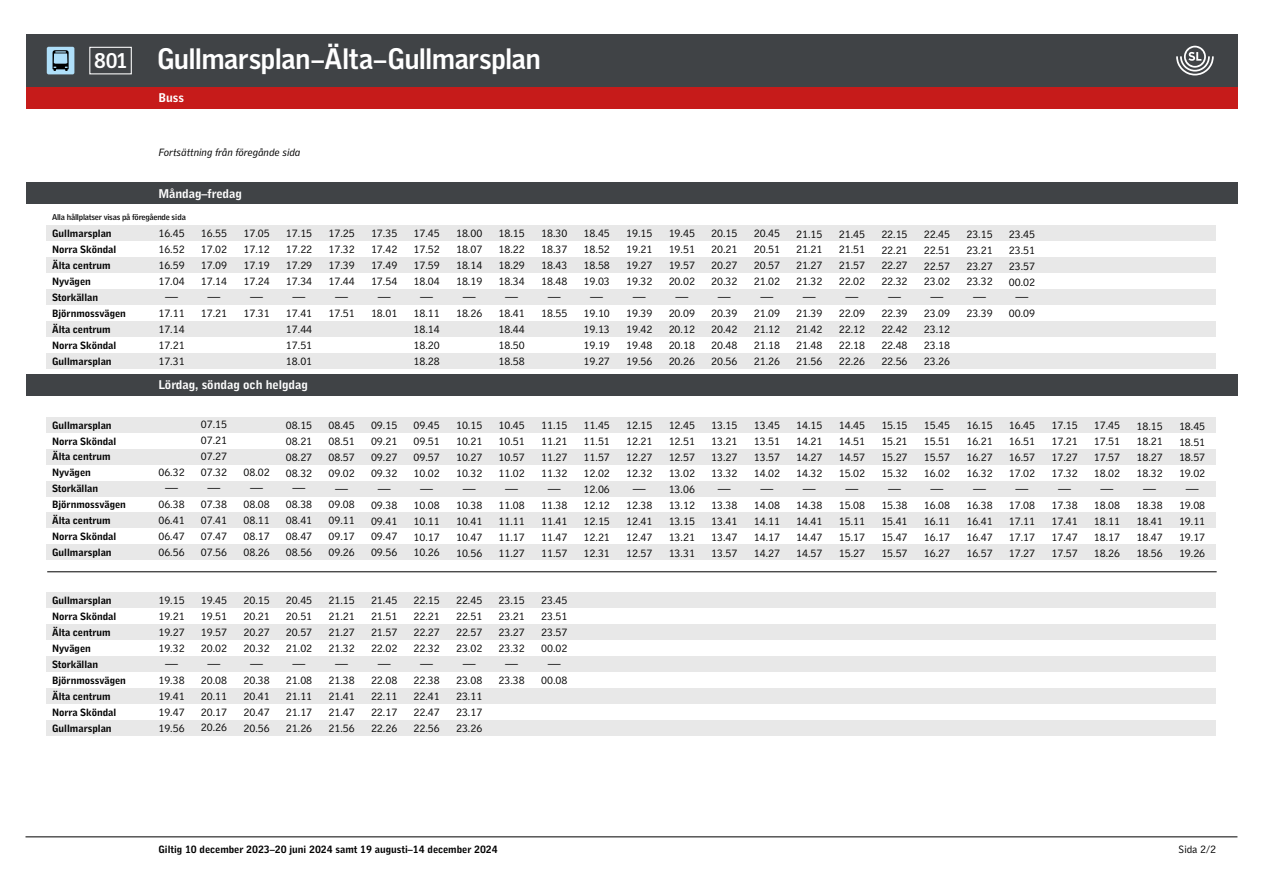
<style>
.page{position:relative;width:1263px;height:893px;background:#fff}
.page>*{position:absolute;margin:0;border:0;box-sizing:border-box;transform-origin:0 0}
.t1{font:700 28.2px "SL Gothic Display";letter-spacing:-.005em;color:#fff}
.t2{font:700 12.75px "SL Gothic Timetable 2";color:#fff}
.t3{font:10.65px/15.9px "SL Gothic Timetable 2";color:#000;text-align:justify}
.t4{font:700 10.65px/15.9px "SL Gothic Timetable 2";color:#000}
.t5{font:italic 10.65px "SL Gothic Timetable 2";color:#000}
.t6{font:500 8.55px "SL Gothic Timetable 2";letter-spacing:-.025em;color:#000}
.s1{font-size:20.25px}
</style>
<div class="page">
<hr style="left:26px;top:837px;width:1211px;height:1px;background:#000">
<div style="left:26px;top:34px;width:1211px;height:53px;background:#404346"></div>
<div style="left:26px;top:87px;width:1211px;height:21px;background:#c61b1a"></div>
<div style="left:26px;top:183px;width:1211px;height:21px;background:#404346"></div>
<svg style="left:1176px;top:46px;width:38px;height:29px"></svg>
<svg style="left:47px;top:47px;width:27px;height:27px"></svg>
<div style="left:89px;top:47px;width:43px;height:27px;border:1px solid #fff"></div>
<div style="left:47px;top:321px;width:1169px;height:16px;background:#e8e8e8"></div>
<div style="left:47px;top:353px;width:1169px;height:16px;background:#e8e8e8"></div>
<div style="left:47px;top:225px;width:1169px;height:16px;background:#e8e8e8"></div>
<div style="left:47px;top:257px;width:1169px;height:16px;background:#e8e8e8"></div>
<div style="left:47px;top:289px;width:1169px;height:16px;background:#e8e8e8"></div>
<div style="left:26px;top:374px;width:1211px;height:21px;background:#404346"></div>
<div style="left:47px;top:512px;width:1169px;height:16px;background:#e8e8e8"></div>
<div style="left:47px;top:544px;width:1169px;height:16px;background:#e8e8e8"></div>
<div style="left:47px;top:417px;width:1169px;height:16px;background:#e8e8e8"></div>
<div style="left:47px;top:449px;width:1169px;height:16px;background:#e8e8e8"></div>
<div style="left:47px;top:480px;width:1169px;height:16px;background:#e8e8e8"></div>
<div style="left:47px;top:688px;width:1169px;height:16px;background:#e8e8e8"></div>
<div style="left:47px;top:720px;width:1169px;height:16px;background:#e8e8e8"></div>
<div style="left:47px;top:592px;width:1169px;height:16px;background:#e8e8e8"></div>
<div style="left:47px;top:624px;width:1169px;height:16px;background:#e8e8e8"></div>
<div style="left:47px;top:656px;width:1169px;height:16px;background:#e8e8e8"></div>
<hr style="left:47px;top:571px;width:1170px;height:1px;background:#000">
<h1 class="t1" style="left:95px;top:40px;width:448px"><span class="s1">801</span> Gullmarsplan–Älta–Gullmarsplan</h1>
<p class="t2" style="left:158px;top:90px;width:27px">Buss</p>
<p class="t5" style="left:158px;top:146px;width:144px">Fortsättning från föregånde sida</p>
<p class="t2" style="left:158px;top:186px;width:85px">Måndag–fredag</p>
<p class="t6" style="left:52px;top:212px;width:135px">Alla hållplatser visas på föregående sida</p>
<p class="t4" style="left:52px;top:225px;width:75px">Gullmarsplan<br>Norra Sköndal<br>Älta centrum<br>Nyvägen<br>Storkällan<br>Björnmossvägen<br>Älta centrum<br>Norra Sköndal<br>Gullmarsplan</p>
<p class="t3" style="left:243px;top:226px;width:28px">17.05<br>17.12<br>17.19<br>17.24 — 17.31</p>
<p class="t3" style="left:286px;top:226px;width:28px">17.15<br>17.22<br>17.29<br>17.34 — 17.41<br>17.44<br>17.51<br>18.01</p>
<p class="t3" style="left:328px;top:226px;width:28px">17.25<br>17.32<br>17.39<br>17.44 — 17.51</p>
<p class="t3" style="left:371px;top:226px;width:28px">17.35<br>17.42<br>17.49<br>17.54 — 18.01</p>
<p class="t3" style="left:414px;top:226px;width:28px">17.45<br>17.52<br>17.59<br>18.04 — 18.11<br>18.14<br>18.20<br>18.28</p>
<p class="t3" style="left:456px;top:226px;width:28px">18.00<br>18.07<br>18.14<br>18.19 — 18.26</p>
<p class="t3" style="left:499px;top:226px;width:28px">18.15<br>18.22<br>18.29<br>18.34 — 18.41<br>18.44<br>18.50<br>18.58</p>
<p class="t3" style="left:541px;top:226px;width:28px">18.30<br>18.37<br>18.43<br>18.48 — 18.55</p>
<p class="t3" style="left:584px;top:226px;width:28px">18.45<br>18.52<br>18.58<br>19.03 — 19.10<br>19.13<br>19.19<br>19.27</p>
<p class="t3" style="left:626px;top:226px;width:28px">19.15<br>19.21<br>19.27<br>19.32 — 19.39<br>19.42<br>19.48<br>19.56</p>
<p class="t3" style="left:669px;top:226px;width:28px">19.45<br>19.51<br>19.57<br>20.02 — 20.09<br>20.12<br>20.18<br>20.26</p>
<p class="t3" style="left:711px;top:226px;width:28px">20.15<br>20.21<br>20.27<br>20.32 — 20.39<br>20.42<br>20.48<br>20.56</p>
<p class="t3" style="left:754px;top:226px;width:28px">20.45<br>20.51<br>20.57<br>21.02 — 21.09<br>21.12<br>21.18<br>21.26</p>
<p class="t3" style="left:796px;top:226px;width:28px">21.15<br>21.21<br>21.27<br>21.32 — 21.39<br>21.42<br>21.48<br>21.56</p>
<p class="t3" style="left:839px;top:226px;width:28px">21.45<br>21.51<br>21.57<br>22.02 — 22.09<br>22.12<br>22.18<br>22.26</p>
<p class="t3" style="left:881px;top:226px;width:28px">22.15<br>22.21<br>22.27<br>22.32 — 22.39<br>22.42<br>22.48<br>22.56</p>
<p class="t3" style="left:924px;top:226px;width:28px">22.45<br>22.51<br>22.57<br>23.02 — 23.09<br>23.12<br>23.18<br>23.26</p>
<p class="t3" style="left:966px;top:226px;width:28px">23.15<br>23.21<br>23.27<br>23.32 — 23.39</p>
<p class="t3" style="left:1009px;top:226px;width:28px">23.45<br>23.51<br>23.57<br>00.02 — 00.09</p>
<p class="t2" style="left:158px;top:377px;width:151px">Lördag, söndag och helgdag</p>
<p class="t3" style="left:201px;top:417px;width:28px">07.15<br>07.21<br>07.27<br>07.32 — 07.38<br>07.41<br>07.47<br>07.56</p>
<p class="t3" style="left:201px;top:225px;width:28px">16.55<br>17.02<br>17.09<br>17.14 — 17.21</p>
<p class="t3" style="left:158px;top:225px;width:28px">16.45<br>16.52<br>16.59<br>17.04 — 17.11<br>17.14<br>17.21<br>17.31</p>
<p class="t4" style="left:52px;top:417px;width:75px">Gullmarsplan<br>Norra Sköndal<br>Älta centrum<br>Nyvägen<br>Storkällan<br>Björnmossvägen<br>Älta centrum<br>Norra Sköndal<br>Gullmarsplan</p>
<p class="t4" style="left:52px;top:592px;width:75px">Gullmarsplan<br>Norra Sköndal<br>Älta centrum<br>Nyvägen<br>Storkällan<br>Björnmossvägen<br>Älta centrum<br>Norra Sköndal<br>Gullmarsplan</p>
<p class="t3" style="left:286px;top:417px;width:28px">08.15<br>08.21<br>08.27<br>08.32 — 08.38<br>08.41<br>08.47<br>08.56</p>
<p class="t3" style="left:328px;top:417px;width:28px">08.45<br>08.51<br>08.57<br>09.02 — 09.08<br>09.11<br>09.17<br>09.26</p>
<p class="t3" style="left:371px;top:417px;width:28px">09.15<br>09.21<br>09.27<br>09.32 — 09.38<br>09.41<br>09.47<br>09.56</p>
<p class="t3" style="left:414px;top:417px;width:28px">09.45<br>09.51<br>09.57<br>10.02 — 10.08<br>10.11<br>10.17<br>10.26</p>
<p class="t3" style="left:456px;top:417px;width:28px">10.15<br>10.21<br>10.27<br>10.32 — 10.38<br>10.41<br>10.47<br>10.56</p>
<p class="t3" style="left:499px;top:417px;width:28px">10.45<br>10.51<br>10.57<br>11.02 — 11.08<br>11.11<br>11.17<br>11.27</p>
<p class="t3" style="left:584px;top:417px;width:28px">11.45<br>11.51<br>11.57<br>12.02<br>12.06<br>12.12<br>12.15<br>12.21<br>12.31</p>
<p class="t3" style="left:626px;top:417px;width:28px">12.15<br>12.21<br>12.27<br>12.32 — 12.38<br>12.41<br>12.47<br>12.57</p>
<p class="t3" style="left:669px;top:418px;width:28px">12.45<br>12.51<br>12.57<br>13.02<br>13.06<br>13.12<br>13.15<br>13.21<br>13.31</p>
<p class="t3" style="left:711px;top:418px;width:28px">13.15<br>13.21<br>13.27<br>13.32 — 13.38<br>13.41<br>13.47<br>13.57</p>
<p class="t3" style="left:754px;top:418px;width:28px">13.45<br>13.51<br>13.57<br>14.02 — 14.08<br>14.11<br>14.17<br>14.27</p>
<p class="t3" style="left:796px;top:418px;width:28px">14.15<br>14.21<br>14.27<br>14.32 — 14.38<br>14.41<br>14.47<br>14.57</p>
<p class="t3" style="left:839px;top:418px;width:28px">14.45<br>14.51<br>14.57<br>15.02 — 15.08<br>15.11<br>15.17<br>15.27</p>
<p class="t3" style="left:881px;top:418px;width:28px">15.15<br>15.21<br>15.27<br>15.32 — 15.38<br>15.41<br>15.47<br>15.57</p>
<p class="t3" style="left:924px;top:418px;width:28px">15.45<br>15.51<br>15.57<br>16.02 — 16.08<br>16.11<br>16.17<br>16.27</p>
<p class="t3" style="left:966px;top:418px;width:28px">16.15<br>16.21<br>16.27<br>16.32 — 16.38<br>16.41<br>16.47<br>16.57</p>
<p class="t3" style="left:1009px;top:418px;width:28px">16.45<br>16.51<br>16.57<br>17.02 — 17.08<br>17.11<br>17.17<br>17.27</p>
<p class="t3" style="left:1051px;top:418px;width:28px">17.15<br>17.21<br>17.27<br>17.32 — 17.38<br>17.41<br>17.47<br>17.57</p>
<p class="t3" style="left:1094px;top:418px;width:28px">17.45<br>17.51<br>17.57<br>18.02 — 18.08<br>18.11<br>18.17<br>18.26</p>
<p class="t3" style="left:1136px;top:418px;width:28px">18.15<br>18.21<br>18.27<br>18.32 — 18.38<br>18.41<br>18.47<br>18.56</p>
<p class="t3" style="left:1179px;top:418px;width:28px">18.45<br>18.51<br>18.57<br>19.02 — 19.08<br>19.11<br>19.17<br>19.26</p>
<p class="t3" style="left:541px;top:417px;width:28px">11.15<br>11.21<br>11.27<br>11.32 — 11.38<br>11.41<br>11.47<br>11.57</p>
<p class="t3" style="left:158px;top:465px;width:28px">06.32 — 06.38<br>06.41<br>06.47<br>06.56</p>
<p class="t3" style="left:243px;top:465px;width:28px">08.02 — 08.08<br>08.11<br>08.17<br>08.26</p>
<p class="t3" style="left:201px;top:592px;width:28px">19.45<br>19.51<br>19.57<br>20.02 — 20.08<br>20.11<br>20.17<br>20.26</p>
<p class="t3" style="left:158px;top:592px;width:28px">19.15<br>19.21<br>19.27<br>19.32 — 19.38<br>19.41<br>19.47<br>19.56</p>
<p class="t3" style="left:243px;top:592px;width:28px">20.15<br>20.21<br>20.27<br>20.32 — 20.38<br>20.41<br>20.47<br>20.56</p>
<p class="t3" style="left:286px;top:592px;width:28px">20.45<br>20.51<br>20.57<br>21.02 — 21.08<br>21.11<br>21.17<br>21.26</p>
<p class="t3" style="left:328px;top:593px;width:28px">21.15<br>21.21<br>21.27<br>21.32 — 21.38<br>21.41<br>21.47<br>21.56</p>
<p class="t3" style="left:371px;top:593px;width:28px">21.45<br>21.51<br>21.57<br>22.02 — 22.08<br>22.11<br>22.17<br>22.26</p>
<p class="t3" style="left:414px;top:593px;width:28px">22.15<br>22.21<br>22.27<br>22.32 — 22.38<br>22.41<br>22.47<br>22.56</p>
<p class="t3" style="left:456px;top:593px;width:28px">22.45<br>22.51<br>22.57<br>23.02 — 23.08<br>23.11<br>23.17<br>23.26</p>
<p class="t3" style="left:499px;top:593px;width:28px">23.15<br>23.21<br>23.27<br>23.32 — 23.38</p>
<p class="t3" style="left:541px;top:593px;width:28px">23.45<br>23.51<br>23.57<br>00.02 — 00.08</p>
<p class="t4" style="left:158px;top:841px;width:341px">Giltig 10 december 2023–20 juni 2024 samt 19 augusti–14 december 2024</p>
<p class="t3" style="left:1178px;top:841px;width:39px">Sida 2/2</p>
</div>
